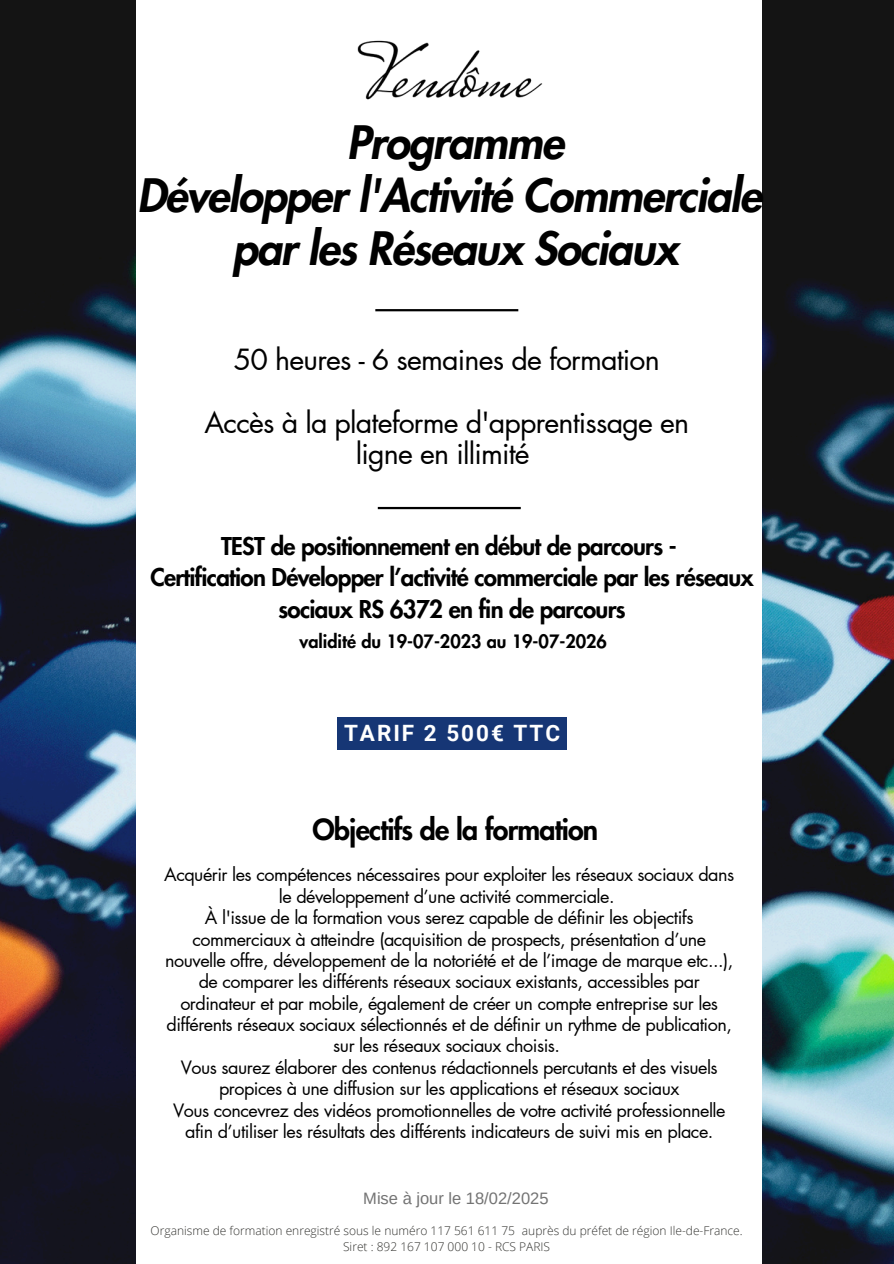
<style>
.page{position:relative;width:894px;height:1264px;background:#fff}
.page>*{position:absolute;margin:0;border:0;box-sizing:border-box;transform-origin:0 0}
.t1{font:italic 800 45px/52.8px "Futura LT Pro";letter-spacing:-.03em;color:#000;text-align:center}
.t2{font:28.5px/31.5px "Futura LT Pro";letter-spacing:-.03em;color:#000;text-align:center}
.t3{font:800 28.5px "Futura LT Pro";letter-spacing:-.03em;color:#000}
.t4{font:800 24px/31.5px "Futura LT Pro";letter-spacing:-.03em;color:#000;text-align:center}
.t5{font:700 22.5px "Roboto";letter-spacing:.09em;color:#fff}
.t6{font:18px/21.3px "Futura LT Pro";letter-spacing:-.03em;color:#000;text-align:center}
.t7{font:800 18px "Futura LT Pro";color:#000}
.t8{font:16.5px "Arimo";color:#737373}
.t9{font:300 12px "Open Sans";color:#343431}
</style>
<div class="page">
<img style="left:0;top:0;width:893px;height:1263px">
<div style="left:136px;top:0;width:625px;height:1263px;background:#fff"></div>
<img style="left:357px;top:40px;width:186px;height:60px">
<hr style="left:375px;top:309px;width:143px;height:2px;background:#000">
<hr style="left:377px;top:507px;width:143px;height:2px;background:#000">
<div style="left:337px;top:717px;width:229px;height:33px;background:#163675"></div>
<p class="t1" style="left:137px;top:118px;width:626px">Programme<br>Développer l'Activité Commerciale par les Réseaux Sociaux</p>
<p class="t2" style="left:234px;top:345px;width:427px">50 heures - 6 semaines de formation</p>
<h3 class="t2" style="left:204px;top:408px;width:486px">Accès à la plateforme d'apprentissage en ligne en illimité</h3>
<p class="t4" style="left:150px;top:531px;width:604px">TEST de positionnement en début de parcours -<br>Certification Développer l’activité commerciale par les réseaux sociaux RS 6372 en fin de parcours</p>
<p class="t7" style="left:299px;top:632px;width:309px">validité du 19-07-2023 au 19-07-2026</p>
<p class="t5" style="left:344px;top:720px;width:217px">TARIF 2 500€ TTC</p>
<h3 class="t3" style="left:312px;top:816px;width:287px">Objectifs de la formation</h3>
<p class="t6" style="left:164px;top:864px;width:571px">Acquérir les compétences nécessaires pour exploiter les réseaux sociaux dans le développement d’une activité commerciale.</p>
<h5 class="t6" style="left:165px;top:907px;width:569px">À l'issue de la formation vous serez capable de définir les objectifs commerciaux à atteindre (acquisition de prospects, présentation d’une nouvelle offre, développement de la notoriété et de l’image de marque etc...),</h5>
<h6 class="t6" style="left:166px;top:971px;width:567px">de comparer les différents réseaux sociaux existants, accessibles par ordinateur et par mobile, également de créer un compte entreprise sur les différents réseaux sociaux sélectionnés et de définir un rythme de publication, sur les réseaux sociaux choisis.</h6>
<h4 class="t6" style="left:181px;top:1057px;width:538px">Vous saurez élaborer des contenus rédactionnels percutants et des visuels propices à une diffusion sur les applications et réseaux sociaux</h4>
<h2 class="t6" style="left:173px;top:1100px;width:554px">Vous concevrez des vidéos promotionnelles de votre activité professionnelle</h2>
<p class="t6" style="left:185px;top:1121px;width:529px">afin d’utiliser les résultats des différents indicateurs de suivi mis en place.</p>
<p class="t8" style="left:363px;top:1188px;width:187px">Mise à jour le 18/02/2025</p>
<p class="t9" style="left:150px;top:1221px;width:593px">Organisme de formation enregistré sous le numéro 117 561 611 75 auprès du préfet de région Ile-de-France.</p>
<p class="t9" style="left:343px;top:1237px;width:208px">Siret : 892 167 107 000 10 - RCS PARIS</p>
</div>
